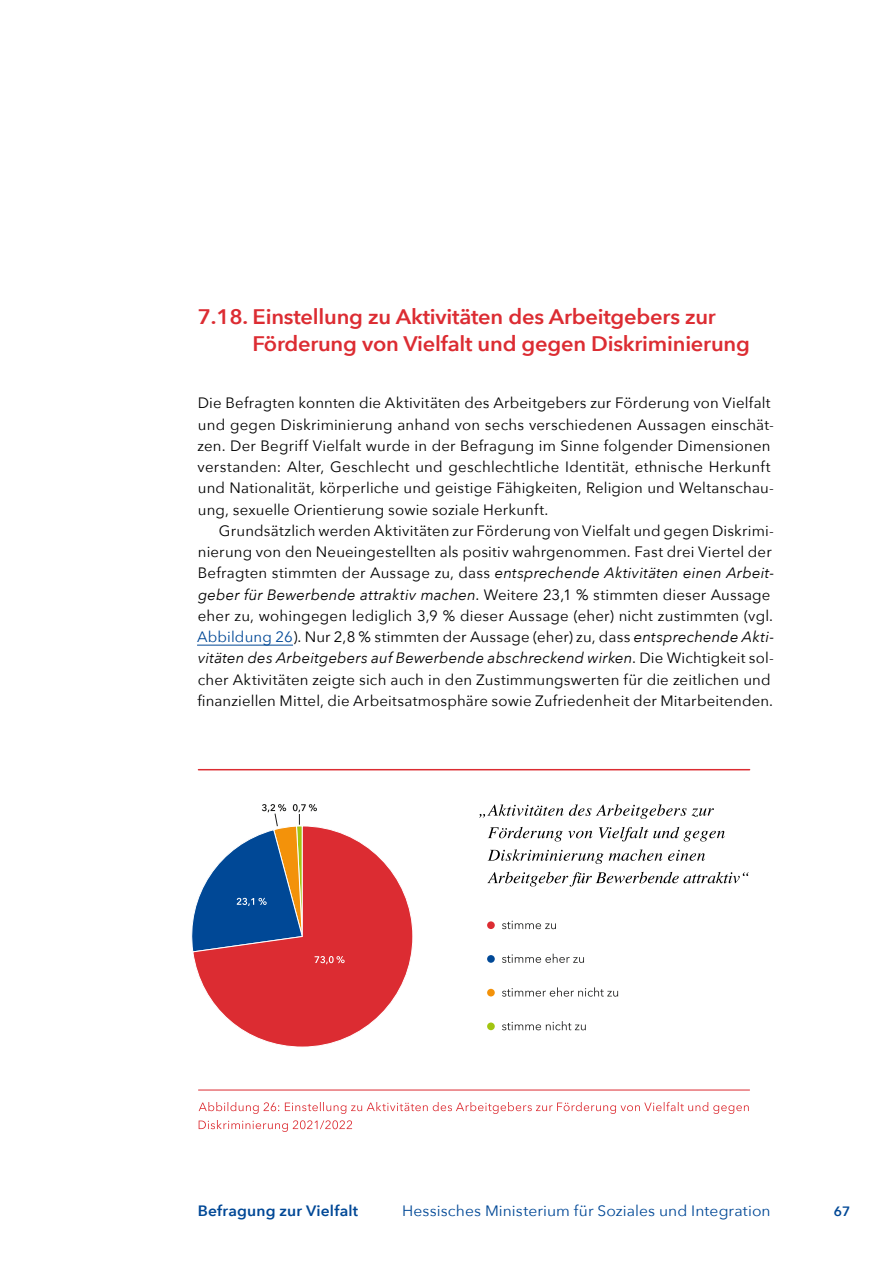
<style>
.page{position:relative;width:893px;height:1263px;background:#fff}
.page>*{position:absolute;margin:0;border:0;box-sizing:border-box;transform-origin:0 0}
.t1{font:600 21px/27px "Avenir Next";letter-spacing:-.01em;color:#dc2c32;scale:1.04 1}
.Fließtext{font:15px/21.3px "Avenir Next";letter-spacing:.01em;color:#000}
.t2{font:15px "Avenir Next";letter-spacing:.005em;color:#004896;scale:1.04 1}
.t3{font:600 15px "Avenir Next";letter-spacing:.01em;color:#004896;scale:1.04 1}
.t4{font:600 13.5px "Avenir Next";color:#004896}
.s1{font-style:italic}
.s2{color:#004896}
</style>
<div class="page">
<hr style="left:198px;top:769px;width:552px;height:1px;background:#dc2c32">
<hr style="left:198px;top:1090px;width:552px;height:1px;background:#dc2c32">
<svg style="left:487px;top:872px;width:262px;height:14px"></svg>
<svg style="left:488px;top:849px;width:217px;height:15px"></svg>
<svg style="left:488px;top:827px;width:237px;height:14px"></svg>
<svg style="left:479px;top:804px;width:235px;height:15px"></svg>
<svg style="left:199px;top:1102px;width:550px;height:12px"></svg>
<svg style="left:199px;top:1120px;width:153px;height:12px"></svg>
<hr style="left:197px;top:645px;width:96px;height:1px;background:#004896">
<svg style="left:195px;top:834px;width:218px;height:213px"></svg>
<svg style="left:502px;top:987px;width:116px;height:9px"></svg>
<svg style="left:502px;top:954px;width:82px;height:9px"></svg>
<svg style="left:502px;top:921px;width:54px;height:8px"></svg>
<svg style="left:502px;top:1021px;width:84px;height:9px"></svg>
<div style="left:487px;top:1022px;width:8px;height:8px;background:#a2c510;border-radius:50%"></div>
<div style="left:487px;top:989px;width:8px;height:7px;background:#f3920a;border-radius:50%"></div>
<div style="left:487px;top:955px;width:8px;height:8px;background:#004896;border-radius:50%"></div>
<div style="left:487px;top:921px;width:8px;height:8px;background:#dc2c32;border-radius:50%"></div>
<svg style="left:191px;top:804px;width:154px;height:160px"></svg>
<h2 class="t1" style="left:253px;top:303px;width:480px;text-indent:-55px">7.18. Einstellung zu Aktivitäten des Arbeitgebers zur<br>Förderung von Vielfalt und gegen Diskriminierung</h2>
<p class="Fließtext" style="left:198px;top:392px;width:578px">Die Befragten konnten die Aktivitäten des Arbeitgebers zur Förderung von Vielfalt und gegen Diskriminierung anhand von sechs verschiedenen Aussagen einschät&shy;zen. Der Begriff Vielfalt wurde in der Befragung im Sinne folgender Dimensionen verstanden: Alter, Geschlecht und geschlechtliche Identität, ethnische Herkunft und Nationalität, körperliche und geistige Fähigkeiten, Religion und Weltanschau&shy;ung, sexuelle Orientierung sowie soziale Herkunft.</p>
<p class="Fließtext" style="left:197px;top:519px;width:579px;text-indent:22px">Grundsätzlich werden Aktivitäten zur Förderung von Vielfalt und gegen Diskrimi&shy;nierung von den Neueingestellten als positiv wahrgenommen. Fast drei Viertel der Befragten stimmten der Aussage zu, dass <span class="s1">entsprechende Aktivitäten einen Arbeit&shy;geber für Bewerbende attraktiv machen</span>. Weitere 23,1 % stimmten dieser Aussage eher zu, wohingegen lediglich 3,9 % dieser Aussage (eher) nicht zustimmten (vgl.<br><span class="s2">Abbildung 26</span>). Nur 2,8 % stimmten der Aussage (eher) zu, dass <span class="s1">entsprechende Akti&shy;vitäten des Arbeitgebers auf Bewerbende abschreckend wirken</span>. Die Wichtigkeit sol&shy;cher Aktivitäten zeigte sich auch in den Zustimmungswerten für die zeitlichen und finanziellen Mittel, die Arbeitsatmosphäre sowie Zufriedenheit der Mitarbeitenden.</p>
<p class="t3" style="left:198px;top:1198px;width:156px">Befragung zur Vielfalt</p>
<p class="t2" style="left:402px;top:1198px;width:356px">Hessisches Ministerium für Soziales und Integration</p>
<p class="t4" style="left:834px;top:1200px;width:18px">67</p>
</div>
